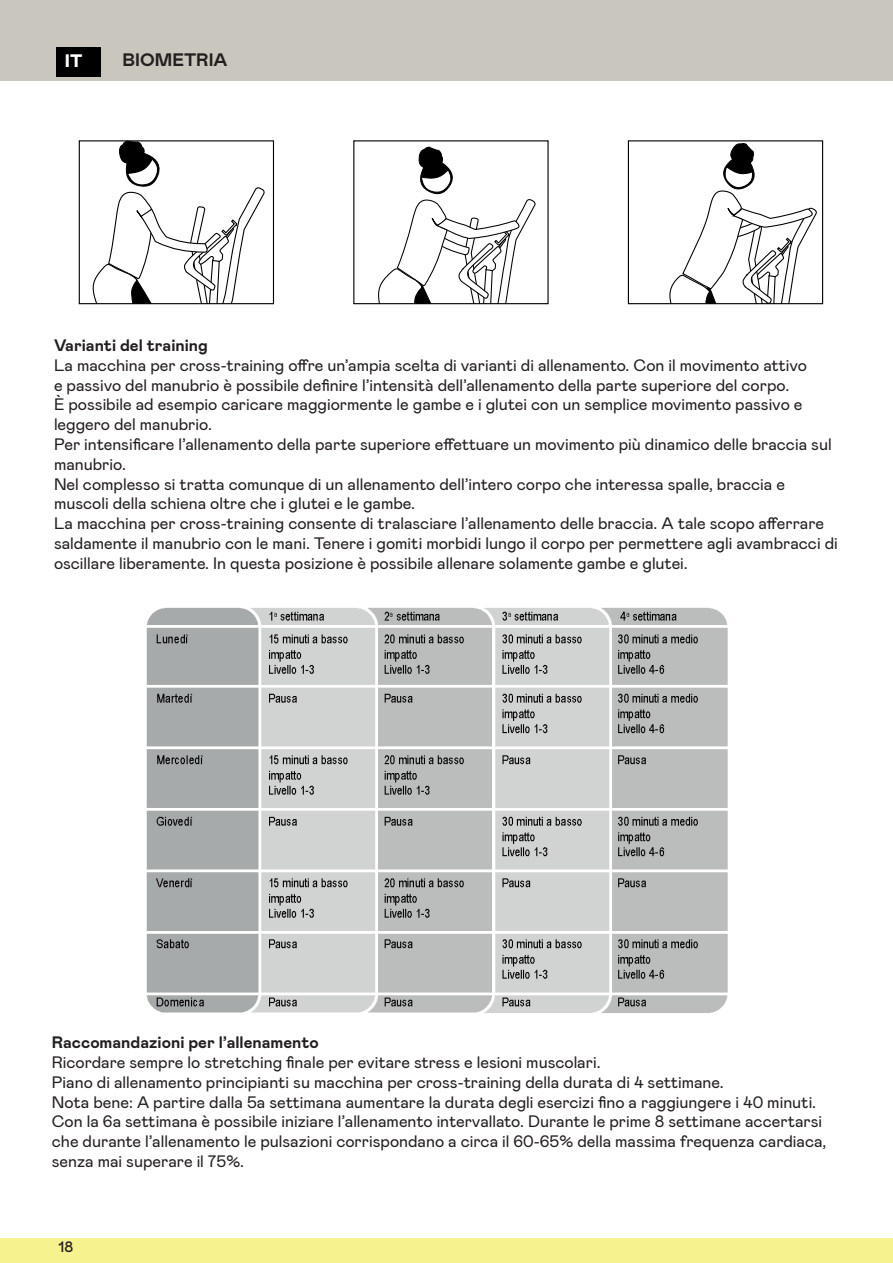
<style>
.page{position:relative;width:893px;height:1263px;background:#fff}
.page>*{position:absolute;margin:0;border:0;box-sizing:border-box;transform-origin:0 0}
.t1{font:700 18px "Mabry";color:#231f20}
.t2{font:900 18px "Mabry";color:#fff}
.t3{font:16.5px/19.8px "Mabry";color:#231f20}
.t4{font:700 16.5px "Mabry";color:#231f20}
.t5{font:500 15px "Mabry";color:#231f20}
</style>
<div class="page">
<div style="left:0;top:0;width:893px;height:81px;background:#c9c6bd"></div>
<div style="left:0;top:1238px;width:893px;height:25px;background:#f6f28d"></div>
<div style="left:56px;top:47px;width:45px;height:30px;background:#000"></div>
<img style="left:146px;top:607px;width:582px;height:406px">
<svg style="left:92px;top:142px;width:173px;height:160px"></svg>
<div style="left:79px;top:140px;width:195px;height:164px;border:1px solid #000"></div>
<svg style="left:378px;top:147px;width:158px;height:155px"></svg>
<div style="left:353px;top:140px;width:196px;height:164px;border:1px solid #000"></div>
<svg style="left:669px;top:143px;width:148px;height:159px"></svg>
<div style="left:628px;top:140px;width:195px;height:164px;border:1px solid #000"></div>
<p class="t2" style="left:65px;top:48px;width:19px">IT</p>
<p class="t1" style="left:123px;top:47px;width:106px">BIOMETRIA</p>
<p class="t4" style="left:54px;top:333px;width:155px">Varianti del training</p>
<p class="t3" style="left:54px;top:354px;width:785px">La macchina per cross-training offre un’ampia scelta di varianti di allenamento. Con il movimento attivo<br>e passivo del manubrio è possibile definire l’intensità dell’allenamento della parte superiore del corpo.<br>È possibile ad esempio caricare maggiormente le gambe e i glutei con un semplice movimento passivo e leggero del manubrio.<br>Per intensificare l’allenamento della parte superiore effettuare un movimento più dinamico delle braccia sul manubrio.<br>Nel complesso si tratta comunque di un allenamento dell’intero corpo che interessa spalle, braccia e muscoli della schiena oltre che i glutei e le gambe.<br>La macchina per cross-training consente di tralasciare l’allenamento delle braccia. A tale scopo afferrare saldamente il manubrio con le mani. Tenere i gomiti morbidi lungo il corpo per permettere agli avambracci di oscillare liberamente. In questa posizione è possibile allenare solamente gambe e glutei.</p>
<p class="t4" style="left:52px;top:1031px;width:268px">Raccomandazioni per l’allenamento</p>
<p class="t3" style="left:52px;top:1051px;width:776px">Ricordare sempre lo stretching finale per evitare stress e lesioni muscolari.<br>Piano di allenamento principianti su macchina per cross-training della durata di 4 settimane.<br>Nota bene: A partire dalla 5a settimana aumentare la durata degli esercizi fino a raggiungere i 40 minuti.<br>Con la 6a settimana è possibile iniziare l’allenamento intervallato. Durante le prime 8 settimane accertarsi che durante l’allenamento le pulsazioni corrispondano a circa il 60-65% della massima frequenza cardiaca, senza mai superare il 75%.</p>
<p class="t5" style="left:59px;top:1236px;width:16px">18</p>
</div>
